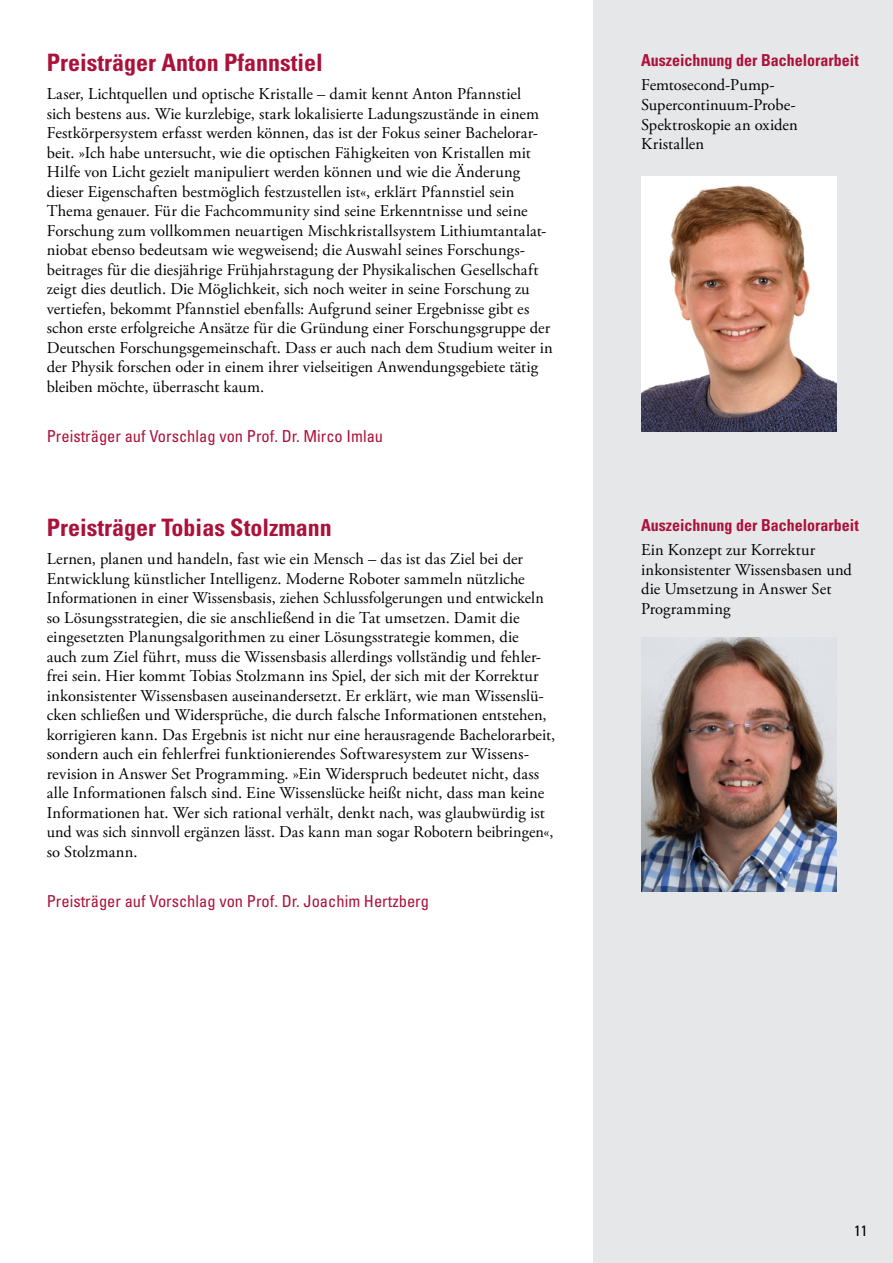
<style>
.page{position:relative;width:893px;height:1263px;background:#fff}
.page>*{position:absolute;margin:0;border:0;box-sizing:border-box;transform-origin:0 0}
.t1{font:700 condensed 24px "Univers LT Std";color:#ab113b}
.t2{font:16.5px/19.5px "Adobe Garamond Pro";letter-spacing:.005em;color:#000}
.t3{font:condensed 16.5px "Univers LT Std";color:#ab113b}
.t4{font:700 condensed 16.5px "Univers LT Std";color:#ab113b}
.t5{font:condensed 15px "Univers LT Std";color:#000}
</style>
<div class="page">
<div style="left:593px;top:0;width:300px;height:1263px;background:#e6e7e8"></div>
<img style="left:641px;top:638px;width:196px;height:254px">
<img style="left:641px;top:176px;width:196px;height:256px">
<h1 class="t1" style="left:47px;top:48px;width:278px">Preisträger Anton Pfannstiel</h1>
<p class="t2" style="left:47px;top:85px;width:508px">Laser, Lichtquellen und optische Kristalle – damit kennt Anton Pfannstiel<br>sich bestens aus. Wie kurzlebige, stark lokalisierte Ladungszustände in einem Festkörpersystem erfasst werden können, das ist der Fokus seiner Bachelorar&shy;beit. »Ich habe untersucht, wie die optischen Fähigkeiten von Kristallen mit Hilfe von Licht gezielt manipuliert werden können und wie die Änderung dieser Eigenschaften bestmöglich festzustellen ist«, erklärt Pfannstiel sein Thema genauer. Für die Fachcommunity sind seine Erkenntnisse und seine Forschung zum vollkommen neuartigen Mischkristallsystem Lithiumtantalat&shy;niobat ebenso bedeutsam wie wegweisend; die Auswahl seines Forschungs&shy;beitrages für die diesjährige Frühjahrstagung der Physikalischen Gesellschaft zeigt dies deutlich. Die Möglichkeit, sich noch weiter in seine Forschung zu vertiefen, bekommt Pfannstiel ebenfalls: Aufgrund seiner Ergebnisse gibt es schon erste erfolgreiche Ansätze für die Gründung einer Forschungsgruppe der Deutschen Forschungsgemeinschaft. Dass er auch nach dem Studium weiter in der Physik forschen oder in einem ihrer vielseitigen Anwendungsgebiete tätig bleiben möchte, überrascht kaum.</p>
<p class="t3" style="left:47px;top:425px;width:338px">Preisträger auf Vorschlag von Prof. Dr. Mirco Imlau</p>
<h1 class="t1" style="left:47px;top:513px;width:286px">Preisträger Tobias Stolzmann</h1>
<p class="t2" style="left:47px;top:550px;width:510px">Lernen, planen und handeln, fast wie ein Mensch – das ist das Ziel bei der Entwicklung künstlicher Intelligenz. Moderne Roboter sammeln nützliche Informationen in einer Wissensbasis, ziehen Schlussfolgerungen und entwickeln so Lösungsstrategien, die sie anschließend in die Tat umsetzen. Damit die eingesetzten Planungsalgorithmen zu einer Lösungsstrategie kommen, die<br>auch zum Ziel führt, muss die Wissensbasis allerdings vollständig und fehler&shy;frei sein. Hier kommt Tobias Stolzmann ins Spiel, der sich mit der Korrektur inkonsistenter Wissensbasen auseinandersetzt. Er erklärt, wie man Wissenslü&shy;cken schließen und Widersprüche, die durch falsche Informationen entstehen, korrigieren kann. Das Ergebnis ist nicht nur eine herausragende Bachelorarbeit, sondern auch ein fehlerfrei funktionierendes Softwaresystem zur Wissens&shy;revision in Answer Set Programming. »Ein Widerspruch bedeutet nicht, dass alle Informationen falsch sind. Eine Wissenslücke heißt nicht, dass man keine Informationen hat. Wer sich rational verhält, denkt nach, was glaubwürdig ist und was sich sinnvoll ergänzen lässt. Das kann man sogar Robotern beibringen«, so Stolzmann.</p>
<p class="t3" style="left:47px;top:890px;width:384px">Preisträger auf Vorschlag von Prof. Dr. Joachim Hertzberg</p>
<p class="t4" style="left:641px;top:50px;width:219px">Auszeichnung der Bachelorarbeit</p>
<p class="t2" style="left:641px;top:75px;width:158px">Femtosecond-Pump-<br>Supercontinuum-Probe-<br>Spektroskopie an oxiden<br>Kristallen</p>
<p class="t4" style="left:641px;top:515px;width:219px">Auszeichnung der Bachelorarbeit</p>
<p class="t2" style="left:641px;top:540px;width:212px">Ein Konzept zur Korrektur inkonsistenter Wissensbasen und die Umsetzung in Answer Set<br>Programming</p>
<p class="t5" style="left:854px;top:1221px;width:15px">11</p>
</div>
